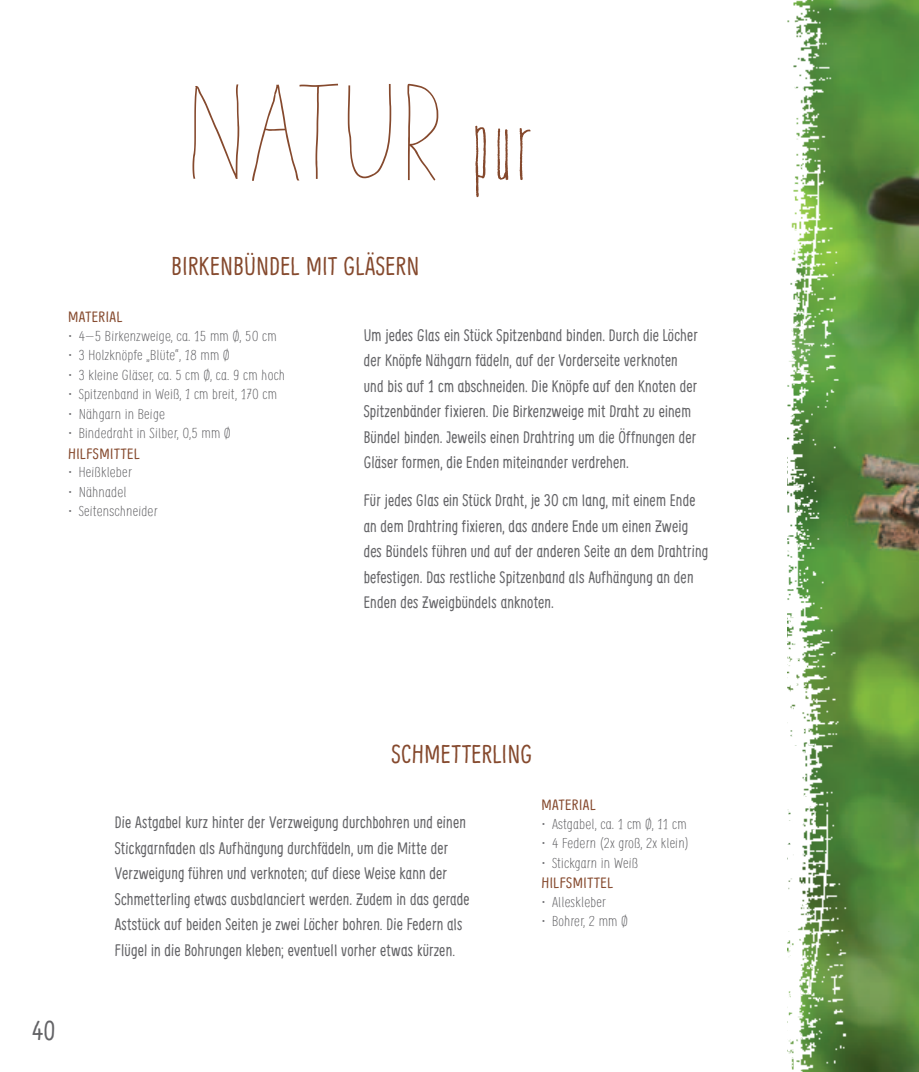
<style>
.page{position:relative;width:919px;height:1072px;background:#fff}
.page>*{position:absolute;margin:0;border:0;box-sizing:border-box;transform-origin:0 0}
._01_Headline{font:105px "Paris";letter-spacing:.035em;color:#85492d}
.t1{font:27px "Supernettcn";color:#636366}
._02_Subhead{font:25.5px "Supernettcn";letter-spacing:.02em;color:#85492d}
._03_Fließtext{font:16.5px/25.5px "Supernettcn";letter-spacing:.01em;color:#636366}
._04_Material_Head{font:14.85px "Supernettcn";letter-spacing:.03em;color:#85492d;scale:1.11 1}
.t2{font:300 14.1px "Supernettcn";letter-spacing:.01em;color:#636366;scale:1.17 1}
.s1{font-family:"Amorie Modella";font-weight:300}
</style>
<div class="page">
<img style="left:867px;top:0;width:51px;height:1071px">
<img style="left:787px;top:0;width:80px;height:1071px">
<p class="_01_Headline" style="left:188px;top:69px;width:348px">NATUR <span class="s1">pur</span></p>
<p class="_02_Subhead" style="left:171px;top:249px;width:249px">BIRKENBÜNDEL MIT GLÄSERN</p>
<p class="_04_Material_Head" style="left:68px;top:307px;width:50px">MATERIAL</p>
<p class="t2" style="left:68px;top:326px;width:180px">• 4–5 Birkenzweige, ca. 15 mm Ø, 50 cm</p>
<p class="t2" style="left:68px;top:346px;width:140px">• 3 Holzknöpfe „Blüte“, 18 mm Ø</p>
<p class="t2" style="left:68px;top:365px;width:187px">• 3 kleine Gläser, ca. 5 cm Ø, ca. 9 cm hoch</p>
<p class="t2" style="left:68px;top:385px;width:180px">• Spitzenband in Weiß, 1 cm breit, 170 cm</p>
<p class="t2" style="left:68px;top:404px;width:84px">• Nähgarn in Beige</p>
<p class="t2" style="left:68px;top:424px;width:141px">• Bindedraht in Silber, 0,5 mm Ø</p>
<p class="_04_Material_Head" style="left:68px;top:443px;width:66px">HILFSMITTEL</p>
<p class="t2" style="left:68px;top:463px;width:56px">• Heißkleber</p>
<p class="t2" style="left:68px;top:482px;width:51px">• Nähnadel</p>
<p class="t2" style="left:68px;top:502px;width:78px">• Seitenschneider</p>
<p class="_03_Fließtext" style="left:364px;top:321px;width:335px">Um jedes Glas ein Stück Spitzenband binden. Durch die Löcher der Knöpfe Nähgarn fädeln, auf der Vorderseite verknoten und bis auf 1 cm abschneiden. Die Knöpfe auf den Knoten der Spitzenbänder fixieren. Die Birkenzweige mit Draht zu einem Bündel binden. Jeweils einen Drahtring um die Öffnungen der Gläser formen, die Enden miteinander verdrehen.</p>
<p class="_03_Fließtext" style="left:364px;top:487px;width:346px">Für jedes Glas ein Stück Draht, je 30 cm lang, mit einem Ende an dem Drahtring fixieren, das andere Ende um einen Zweig des Bündels führen und auf der anderen Seite an dem Drahtring befestigen. Das restliche Spitzenband als Aufhängung an den Enden des Zweigbündels anknoten.</p>
<h2 class="t1" style="left:32px;top:1012px;width:25px">40</h2>
<p class="_02_Subhead" style="left:391px;top:736px;width:142px">SCHMETTERLING</p>
<p class="_03_Fließtext" style="left:115px;top:809px;width:356px">Die Astgabel kurz hinter der Verzweigung durchbohren und einen Stickgarnfaden als Aufhängung durchfädeln, um die Mitte der Verzweigung führen und verknoten; auf diese Weise kann der Schmetterling etwas ausbalanciert werden. Zudem in das gerade Aststück auf beiden Seiten je zwei Löcher bohren. Die Federn als Flügel in die Bohrungen kleben; eventuell vorher etwas kürzen.</p>
<p class="_04_Material_Head" style="left:541px;top:795px;width:50px">MATERIAL</p>
<p class="t2" style="left:541px;top:814px;width:126px">• Astgabel, ca. 1 cm Ø, 11 cm</p>
<p class="t2" style="left:541px;top:833px;width:127px">• 4 Federn (2x groß, 2x klein)</p>
<p class="t2" style="left:541px;top:853px;width:84px">• Stickgarn in Weiß</p>
<p class="_04_Material_Head" style="left:541px;top:873px;width:66px">HILFSMITTEL</p>
<p class="t2" style="left:541px;top:892px;width:57px">• Alleskleber</p>
<p class="t2" style="left:541px;top:911px;width:76px">• Bohrer, 2 mm Ø</p>
</div>
